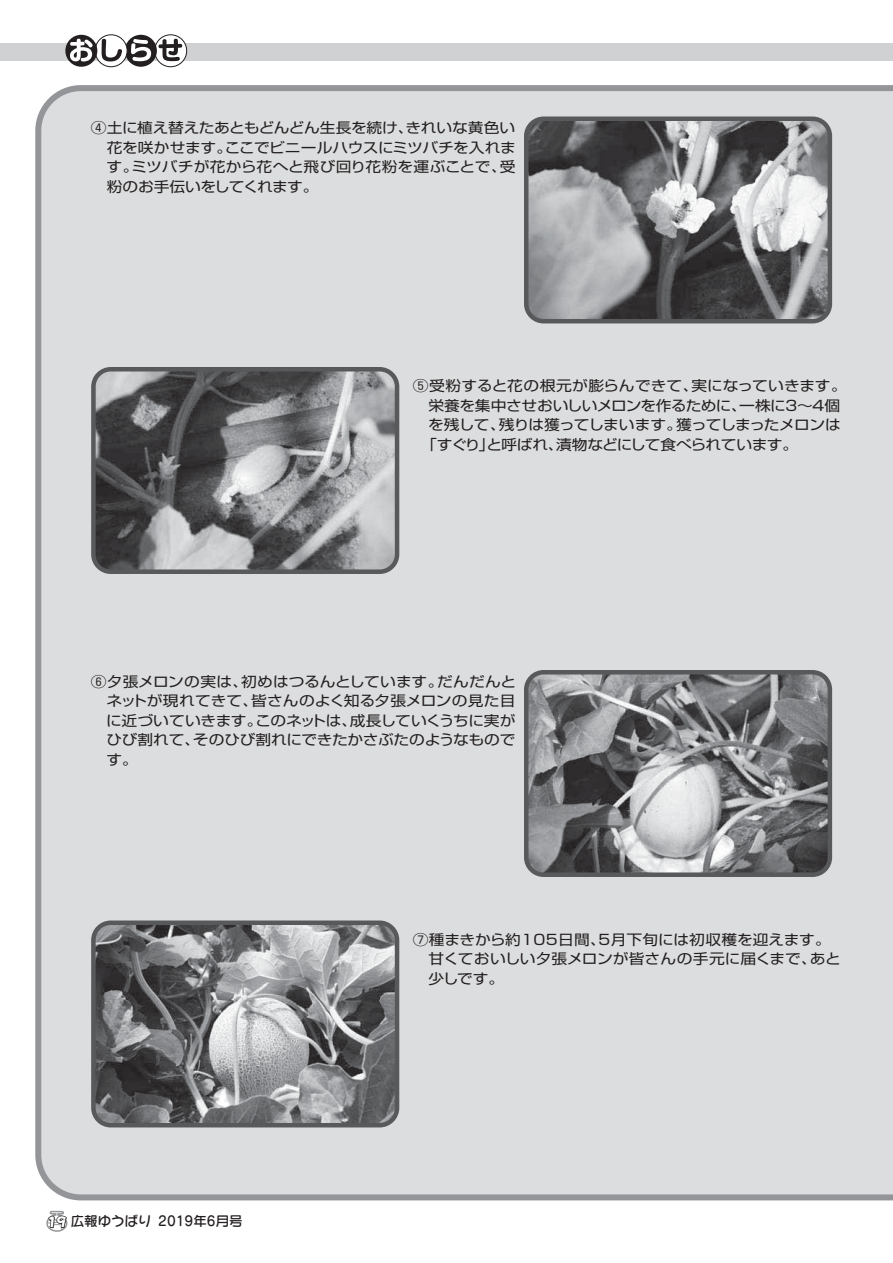
<style>
.page{position:relative;width:893px;height:1263px;background:#fff}
.page>*{position:absolute;margin:0;border:0;box-sizing:border-box;transform-origin:0 0}
.t1{font:14.1px/19.5px "Shin Go Pro Regular 90 msp RKSJ V";letter-spacing:-.02em;color:#231f20;text-align:justify;scale:1.11 1}
.t2{font:14.1px "Shin Go Pro Regular 90 msp RKSJ V";color:#231f20;scale:1.11 1}
.t3{font:14.1px "Shin Go Pro Regular 90 msp RKSJ V";letter-spacing:-.055em;color:#231f20;scale:1.11 1}
.t4{font:14.1px "Shin Go Pro Regular 90 msp RKSJ V";letter-spacing:-.045em;color:#231f20;scale:1.11 1}
.t5{font:13.5px "Seurat Capie Pro DB 90 msp RKSJ H";color:#231f20}
.s1{font-family:"Pop Happiness Std EB 90 msp RKSJ H";font-size:15px;color:#fff}
</style>
<div class="page">
<div style="left:35px;top:85px;width:858px;height:1116px;background:#dcddde"></div>
<img style="left:526px;top:119px;width:304px;height:202px;border-radius:17px">
<div style="left:524px;top:117px;width:308px;height:206px;border:4px solid #58595b;border-radius:17px"></div>
<img style="left:93px;top:369px;width:304px;height:203px;border-radius:17px">
<div style="left:91px;top:367px;width:308px;height:207px;border:4px solid #58595b;border-radius:17px"></div>
<img style="left:526px;top:672px;width:304px;height:203px;border-radius:17px">
<div style="left:524px;top:670px;width:308px;height:207px;border:4px solid #58595b;border-radius:17px"></div>
<img style="left:93px;top:923px;width:304px;height:202px;border-radius:17px">
<div style="left:91px;top:921px;width:308px;height:206px;border:4px solid #58595b;border-radius:17px"></div>
<div style="left:0;top:43px;width:893px;height:18px;background:#cfd1d3"></div>
<svg style="left:155px;top:35px;width:32px;height:32px"></svg>
<div style="left:154px;top:34px;width:33px;height:33px;border:1px solid #231f20;border-radius:50%"></div>
<svg style="left:158px;top:39px;width:24px;height:22px"></svg>
<div style="left:125px;top:35px;width:32px;height:32px;background:#231f20;border-radius:50%"></div>
<svg style="left:131px;top:39px;width:20px;height:22px"></svg>
<svg style="left:95px;top:35px;width:32px;height:32px"></svg>
<div style="left:95px;top:34px;width:32px;height:33px;border:1px solid #231f20;border-radius:50%"></div>
<svg style="left:102px;top:39px;width:20px;height:22px"></svg>
<div style="left:65px;top:35px;width:32px;height:32px;background:#231f20;border-radius:50%"></div>
<svg style="left:70px;top:39px;width:23px;height:23px"></svg>
<svg style="left:46px;top:1210px;width:22px;height:22px"></svg>
<p class="t1" style="left:107px;top:120px;width:370px;text-indent:-16px">④土に植え替えたあともどんどん生長を続け、きれいな黄色い花を咲かせます。ここでビニールハウスにミツバチを入れます。ミツバチが花から花へと飛び回り花粉を運ぶことで、受粉のお手伝いをしてくれます。</p>
<p class="t2" style="left:413px;top:381px;width:393px">⑤受粉すると花の根元が膨らんできて、実になっていきます。</p>
<p class="t1" style="left:428px;top:398px;width:372px">栄養を集中させおいしいメロンを作るために、一株に３～４個</p>
<p class="t3" style="left:428px;top:420px;width:373px">を残して、残りは獲ってしまいます。獲ってしまったメロンは</p>
<p class="t4" style="left:421px;top:439px;width:341px">「すぐり」と呼ばれ、漬物などにして食べられています。</p>
<p class="t1" style="left:106px;top:674px;width:371px;text-indent:-15px">⑥夕張メロンの実は、初めはつるんとしています。だんだんとネットが現れてきて、皆さんのよく知る夕張メロンの見た目に近づいていきます。このネットは、成長していくうちに実がひび割れて、そのひび割れにできたかさぶたのようなものです。</p>
<p class="t5" style="left:47px;top:1216px;width:197px"><span class="s1">19</span> 広報ゆうばり 2019年6月号</p>
<p class="t1" style="left:428px;top:932px;width:373px;text-align:left;text-indent:-16px">⑦種まきから約105日間、５月下旬には初収穫を迎えます。甘くておいしい夕張メロンが皆さんの手元に届くまで、あと少しです。</p>
</div>
